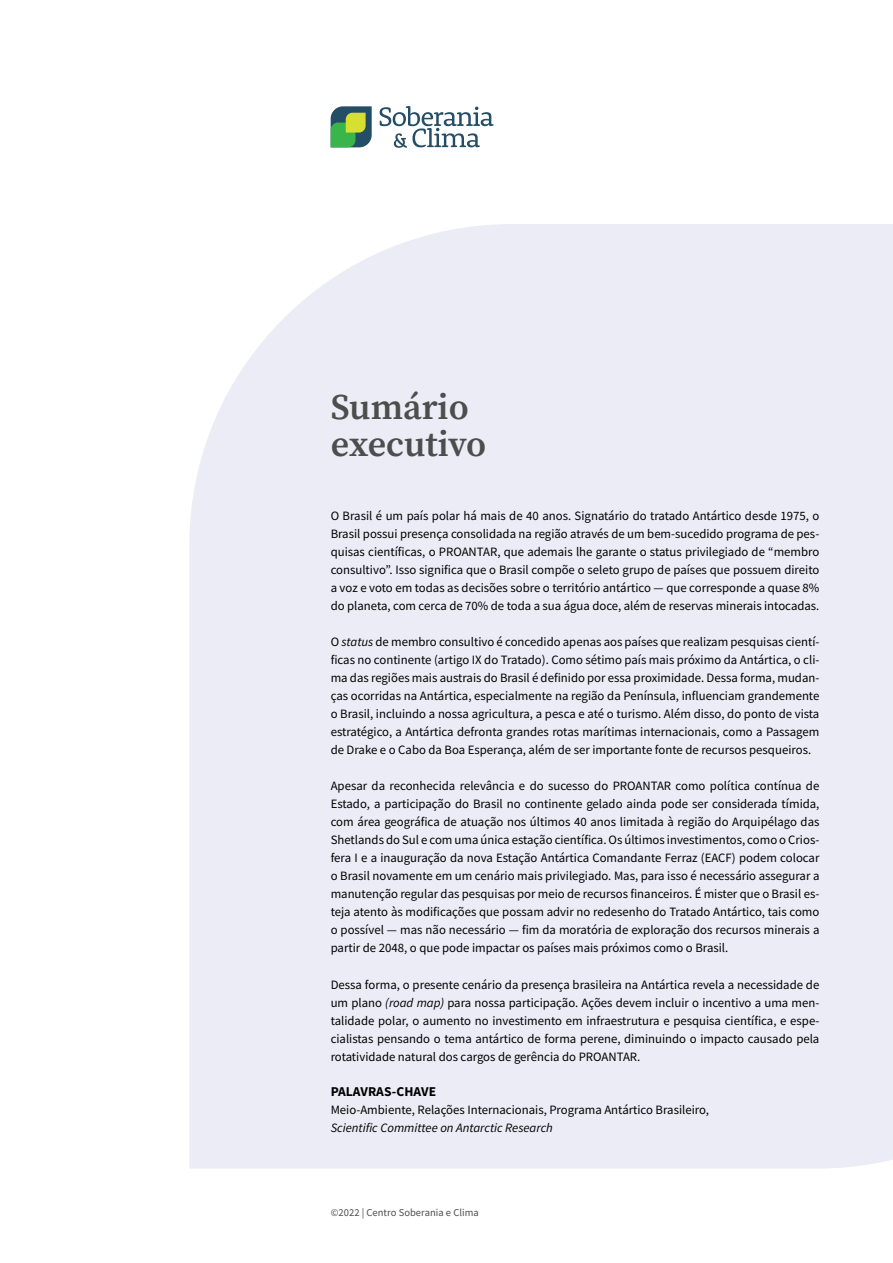
<style>
.page{position:relative;width:893px;height:1263px;background:#fff}
.page>*{position:absolute;margin:0;border:0;box-sizing:border-box;transform-origin:0 0}
.t1{font:600 36px/37.5px "Source Serif Pro";letter-spacing:-.005em;color:#4d4d4d}
.t2{font:700 13.5px "Source Sans Pro";letter-spacing:.005em;color:#000}
.t3{font:12.75px/18px "Source Sans Pro";color:#000;text-align:justify}
.t4{font:italic 12.75px "Source Sans Pro";color:#000}
.t5{font:10.5px "Source Sans Pro";letter-spacing:.005em;color:#4d4d4d}
.s1{font-style:italic}
</style>
<div class="page">
<div style="left:189px;top:224px;width:704px;height:944px;background:#ebecf6"></div>
<svg style="left:331px;top:106px;width:41px;height:41px;background:#5c9459"></svg>
<svg style="left:380px;top:106px;width:114px;height:42px"></svg>
<h1 class="t1" style="left:331px;top:388px;width:157px">Sumário executivo</h1>
<p class="t3" style="left:331px;top:507px;width:490px">O Brasil é um país polar há mais de 40 anos. Signatário do tratado Antártico desde 1975, o Brasil possui presença consolidada na região através de um bem-sucedido programa de pes&shy;quisas científicas, o PROANTAR, que ademais lhe garante o status privilegiado de “membro consultivo”. Isso significa que o Brasil compõe o seleto grupo de países que possuem direito a voz e voto em todas as decisões sobre o território antártico — que corresponde a quase 8% do planeta, com cerca de 70% de toda a sua água doce, além de reservas minerais intocadas.</p>
<p class="t3" style="left:331px;top:633px;width:490px">O <span class="s1">status</span> de membro consultivo é concedido apenas aos países que realizam pesquisas cientí&shy;ficas no continente (artigo IX do Tratado). Como sétimo país mais próximo da Antártica, o cli&shy;ma das regiões mais austrais do Brasil é definido por essa proximidade. Dessa forma, mudan&shy;ças ocorridas na Antártica, especialmente na região da Península, influenciam grandemente o Brasil, incluindo a nossa agricultura, a pesca e até o turismo. Além disso, do ponto de vista estratégico, a Antártica defronta grandes rotas marítimas internacionais, como a Passagem de Drake e o Cabo da Boa Esperança, além de ser importante fonte de recursos pesqueiros.</p>
<p class="t3" style="left:331px;top:777px;width:490px">Apesar da reconhecida relevância e do sucesso do PROANTAR como política contínua de Estado, a participação do Brasil no continente gelado ainda pode ser considerada tímida, com área geográfica de atuação nos últimos 40 anos limitada à região do Arquipélago das Shetlands do Sul e com uma única estação científica. Os últimos investimentos, como o Crios&shy;fera I e a inauguração da nova Estação Antártica Comandante Ferraz (EACF) podem colocar o Brasil novamente em um cenário mais privilegiado. Mas, para isso é necessário assegurar a manutenção regular das pesquisas por meio de recursos financeiros. É mister que o Brasil es&shy;teja atento às modificações que possam advir no redesenho do Tratado Antártico, tais como o possível — mas não necessário — fim da moratória de exploração dos recursos minerais a partir de 2048, o que pode impactar os países mais próximos como o Brasil.</p>
<p class="t3" style="left:331px;top:975px;width:490px">Dessa forma, o presente cenário da presença brasileira na Antártica revela a necessidade de um plano <span class="s1">(road map)</span> para nossa participação. Ações devem incluir o incentivo a uma men&shy;talidade polar, o aumento no investimento em infraestrutura e pesquisa científica, e espe&shy;cialistas pensando o tema antártico de forma perene, diminuindo o impacto causado pela rotatividade natural dos cargos de gerência do PROANTAR.</p>
<p class="t2" style="left:331px;top:1083px;width:107px">PALAVRAS-CHAVE</p>
<p class="t3" style="left:331px;top:1101px;width:380px">Meio-Ambiente, Relações Internacionais, Programa Antártico Brasileiro,</p>
<p class="t4" style="left:331px;top:1120px;width:224px">Scientific Committee on Antarctic Research</p>
<p class="t5" style="left:331px;top:1205px;width:150px">©2022 | Centro Soberania e Clima</p>
</div>
